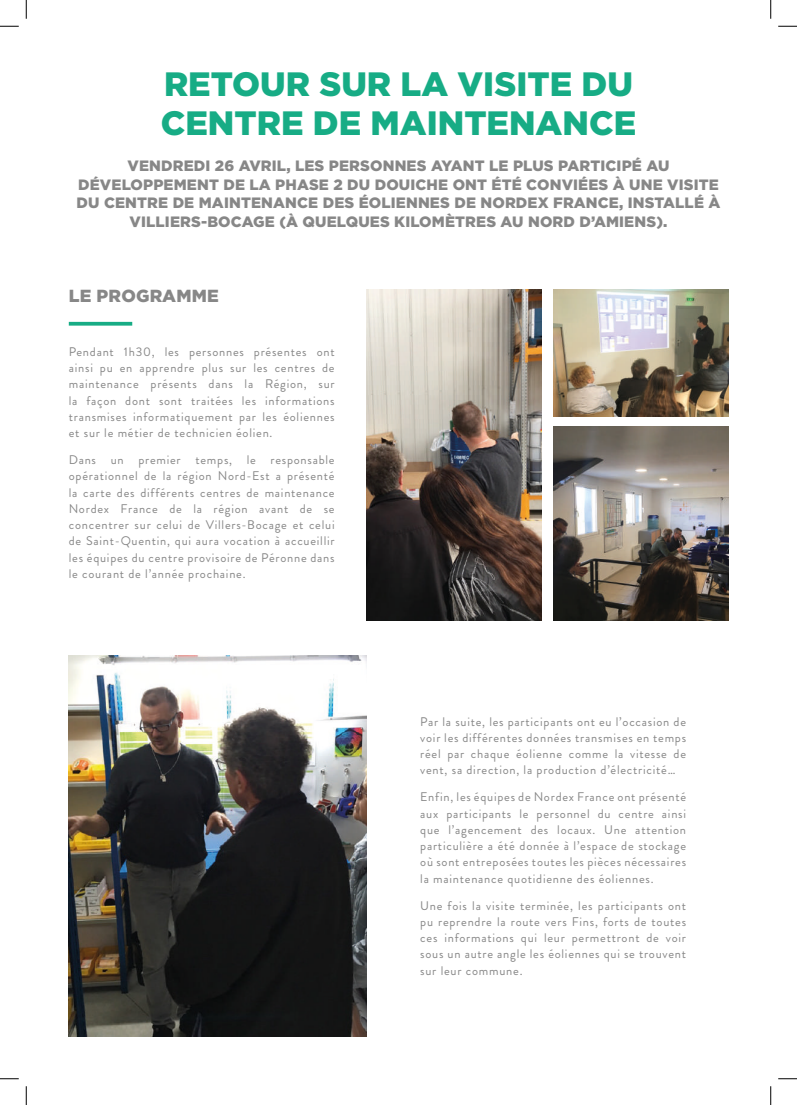
<style>
.page{position:relative;width:797px;height:1105px;background:#fff}
.page>*{position:absolute;margin:0;border:0;box-sizing:border-box;transform-origin:0 0}
.t1{font:900 33.75px/38.8px "Gotham";color:#17ac85}
.t2{font:900 17.5px "Gotham";letter-spacing:.01em;color:#878787}
.t3{font:900 15px/18.8px "Gotham";letter-spacing:.01em;color:#878787;text-align:center}
.t4{font:12.5px/16.2px "Brandon Grotesque";letter-spacing:.06em;color:#878787;text-align:justify}
</style>
<div class="page">
<svg style="left:69px;top:322px;width:63px;height:4px"></svg>
<img style="left:366px;top:290px;width:175px;height:331px">
<img style="left:553px;top:426px;width:175px;height:195px">
<img style="left:553px;top:290px;width:175px;height:127px">
<img style="left:69px;top:655px;width:297px;height:381px">
<svg style="left:0;top:25px;width:19px;height:2px"></svg>
<svg style="left:778px;top:25px;width:19px;height:2px"></svg>
<svg style="left:0;top:1078px;width:19px;height:1px"></svg>
<svg style="left:778px;top:1078px;width:19px;height:1px"></svg>
<svg style="left:25px;top:0;width:2px;height:19px"></svg>
<svg style="left:25px;top:1086px;width:2px;height:19px"></svg>
<svg style="left:770px;top:0;width:1px;height:19px"></svg>
<svg style="left:770px;top:1086px;width:1px;height:19px"></svg>
<h1 class="t1" style="left:161px;top:64px;width:477px">RETOUR SUR LA VISITE DU<br>CENTRE DE MAINTENANCE</h1>
<p class="t3" style="left:77px;top:156px;width:645px">VENDREDI 26 AVRIL, LES PERSONNES AYANT LE PLUS PARTICIPÉ AU DÉVELOPPEMENT DE LA PHASE 2 DU DOUICHE ONT ÉTÉ CONVIÉES À UNE VISITE DU CENTRE DE MAINTENANCE DES ÉOLIENNES DE NORDEX FRANCE, INSTALLÉ À VILLIERS-BOCAGE (À QUELQUES KILOMÈTRES AU NORD D’AMIENS).</p>
<h2 class="t2" style="left:69px;top:284px;width:151px">LE PROGRAMME</h2>
<p class="t4" style="left:69px;top:344px;width:267px">Pendant 1h30, les personnes présentes ont ainsi pu en apprendre plus sur les centres de maintenance présents dans la Région, sur la façon dont sont traitées les informations transmises informatiquement par les éoliennes et sur le métier de technicien éolien.</p>
<p class="t4" style="left:69px;top:452px;width:267px">Dans un premier temps, le responsable opérationnel de la région Nord-Est a présenté la carte des différents centres de maintenance Nordex France de la région avant de se concentrer sur celui de Villers-Bocage et celui de Saint-Quentin, qui aura vocation à accueillir les équipes du centre provisoire de Péronne dans le courant de l’année prochaine.</p>
<p class="t4" style="left:420px;top:713px;width:267px">Par la suite, les participants ont eu l’occasion de voir les différentes données transmises en temps réel par chaque éolienne comme la vitesse de vent, sa direction, la production d’électricité…</p>
<p class="t4" style="left:420px;top:789px;width:267px">Enfin, les équipes de Nordex France ont présenté aux participants le personnel du centre ainsi que l’agencement des locaux. Une attention particulière a été donnée à l’espace de stockage où sont entreposées toutes les pièces nécessaires la maintenance quotidienne des éoliennes.</p>
<p class="t4" style="left:420px;top:897px;width:267px">Une fois la visite terminée, les participants ont pu reprendre la route vers Fins, forts de toutes ces informations qui leur permettront de voir sous un autre angle les éoliennes qui se trouvent sur leur commune.</p>
</div>
